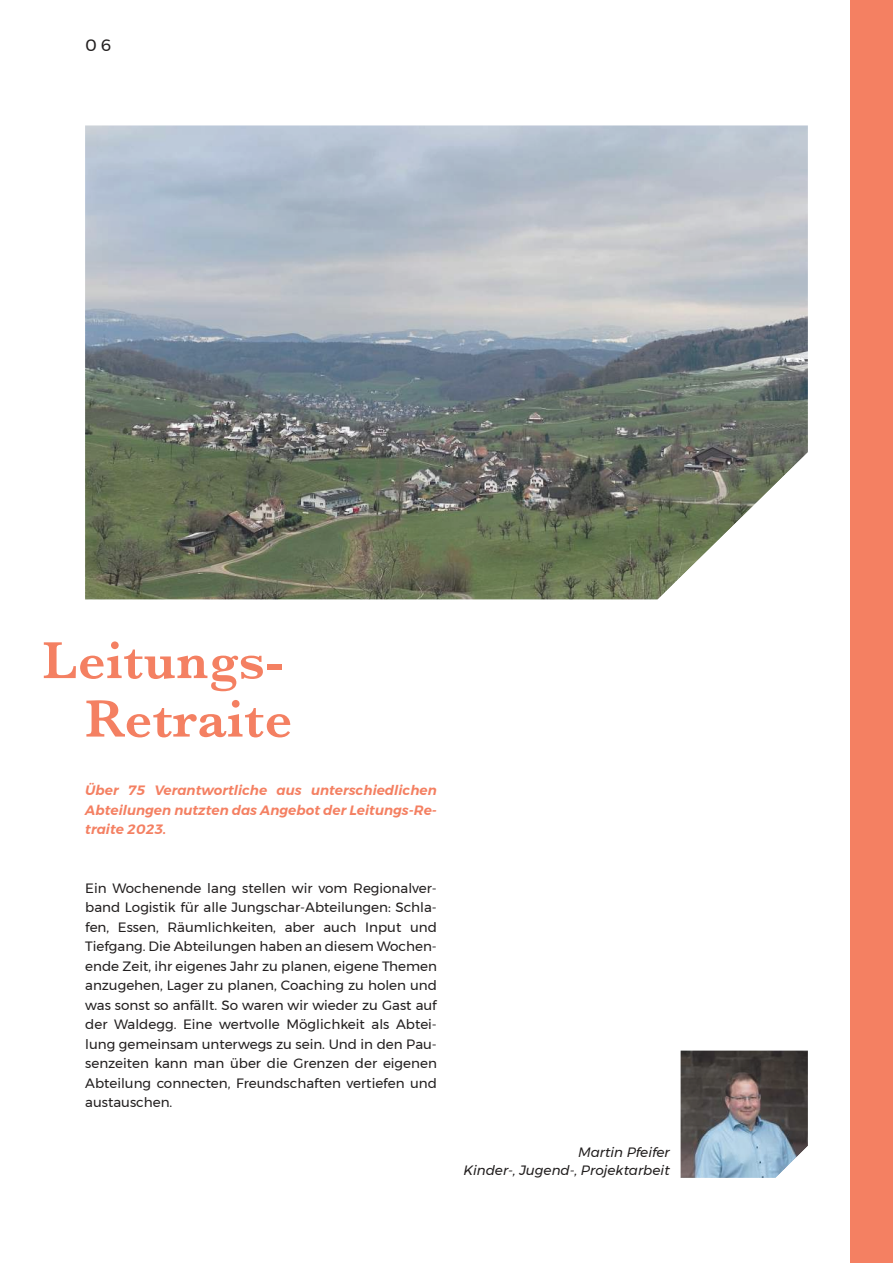
<style>
.page{position:relative;width:893px;height:1263px;background:#fff}
.page>*{position:absolute;margin:0;border:0;box-sizing:border-box;transform-origin:0 0}
.t1{font:600 54px/58.5px "Baskerville";letter-spacing:.01em;color:#f48062;text-align:right}
.t2{font:16.5px "Montserrat";color:#221f1f}
.t3{font:13.5px/19.5px "Montserrat";color:#221f1f;text-align:justify}
.t4{font:italic 600 13.5px/19.5px "Montserrat";color:#f48062;text-align:justify}
.t5{font:italic 13.5px/18px "Montserrat";color:#221f1f;text-align:right}
</style>
<div class="page">
<div style="left:851px;top:0;width:42px;height:1263px;background:#f48062"></div>
<img style="left:85px;top:125px;width:723px;height:475px">
<img style="left:680px;top:1050px;width:128px;height:128px">
<p class="t2" style="left:85px;top:36px;width:28px">06</p>
<h1 class="t1" style="left:43px;top:637px;width:251px">Leitungs-<br>Retraite</h1>
<p class="t4" style="left:85px;top:780px;width:353px">Über 75 Verantwortliche aus unterschiedlichen Abteilungen nutzten das Angebot der Leitungs-Re&shy;traite 2023.</p>
<p class="t3" style="left:85px;top:878px;width:353px">Ein Wochenende lang stellen wir vom Regionalver&shy;band Logistik für alle Jungschar-Abteilungen: Schla&shy;fen, Essen, Räumlichkeiten, aber auch Input und Tiefgang. Die Abteilungen haben an diesem Wochen&shy;ende Zeit, ihr eigenes Jahr zu planen, eigene Themen anzugehen, Lager zu planen, Coaching zu holen und was sonst so anfällt. So waren wir wieder zu Gast auf der Waldegg. Eine wertvolle Möglichkeit als Abtei&shy;lung gemeinsam unterwegs zu sein. Und in den Pau&shy;senzeiten kann man über die Grenzen der eigenen Abteilung connecten, Freundschaften vertiefen und austauschen.</p>
<p class="t5" style="left:464px;top:1143px;width:208px">Martin Pfeifer<br>Kinder-, Jugend-, Projektarbeit</p>
</div>
